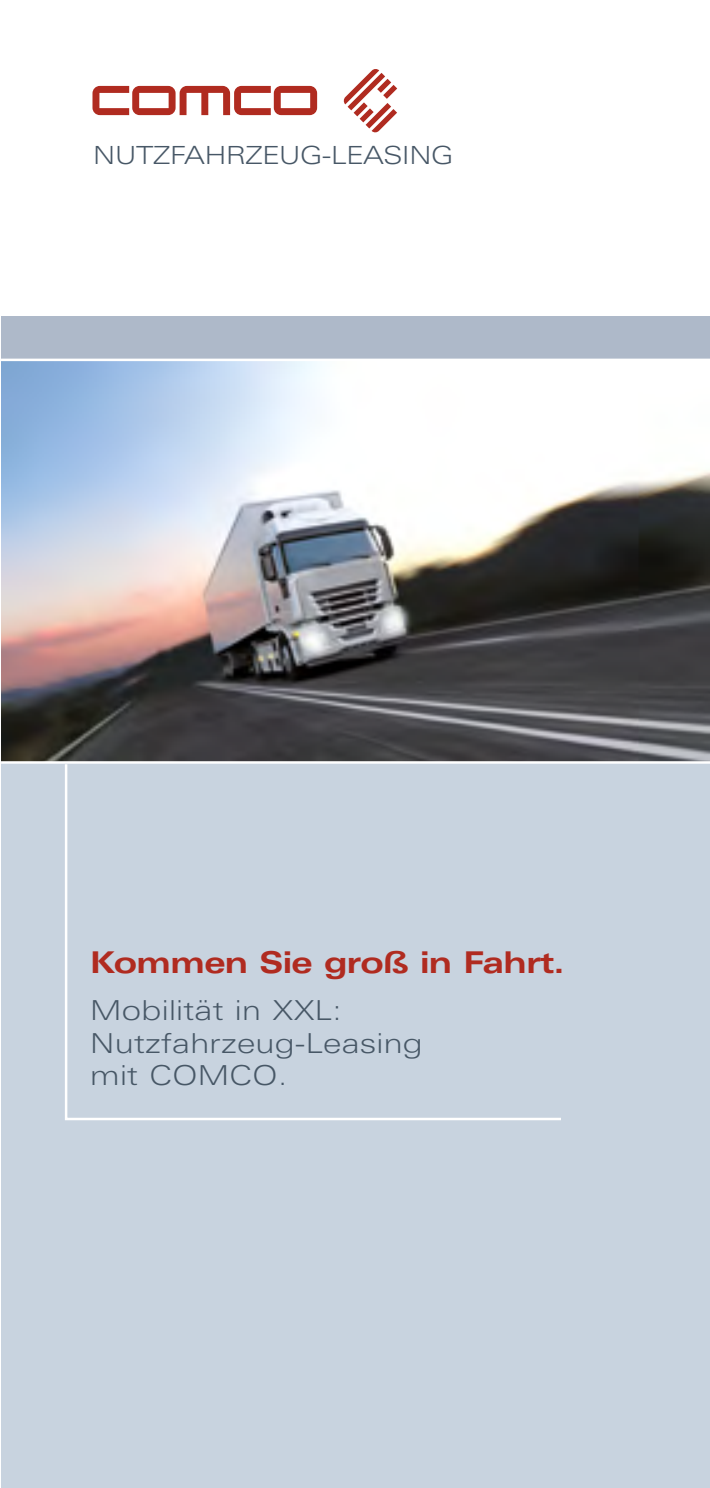
<style>
.page{position:relative;width:710px;height:1488px;background:#fff}
.page>*{position:absolute;margin:0;border:0;box-sizing:border-box;transform-origin:0 0}
.t1{font:700 30px "Linotype Univers Extd";letter-spacing:-.02em;color:#b02b20}
.t2{font:300 27.5px/32.5px "Linotype Univers Extd";letter-spacing:.01em;color:#475766}
.t3{font:300 25px "Linotype Univers Extd";letter-spacing:-.01em;color:#475766}
</style>
<div class="page">
<div style="left:1px;top:340px;width:708px;height:1148px;background:#c8d3df"></div>
<img style="left:1px;top:361px;width:708px;height:400px">
<hr style="left:1px;top:761px;width:708px;height:3px;background:#fff">
<svg style="left:343px;top:69px;width:54px;height:64px"></svg>
<svg style="left:92px;top:86px;width:225px;height:29px"></svg>
<div style="left:1px;top:316px;width:708px;height:43px;background:#aeb9c9"></div>
<hr style="left:1px;top:359px;width:708px;height:2px;background:#fff">
<svg style="left:64px;top:763px;width:499px;height:358px"></svg>
<p class="t3" style="left:93px;top:140px;width:361px">NUTZFAHRZEUG-LEASING</p>
<p class="t1" style="left:90px;top:944px;width:476px">Kommen Sie groß in Fahrt.</p>
<p class="t2" style="left:90px;top:994px;width:334px">Mobilität in XXL:<br>Nutzfahrzeug-Leasing mit COMCO.</p>
</div>
